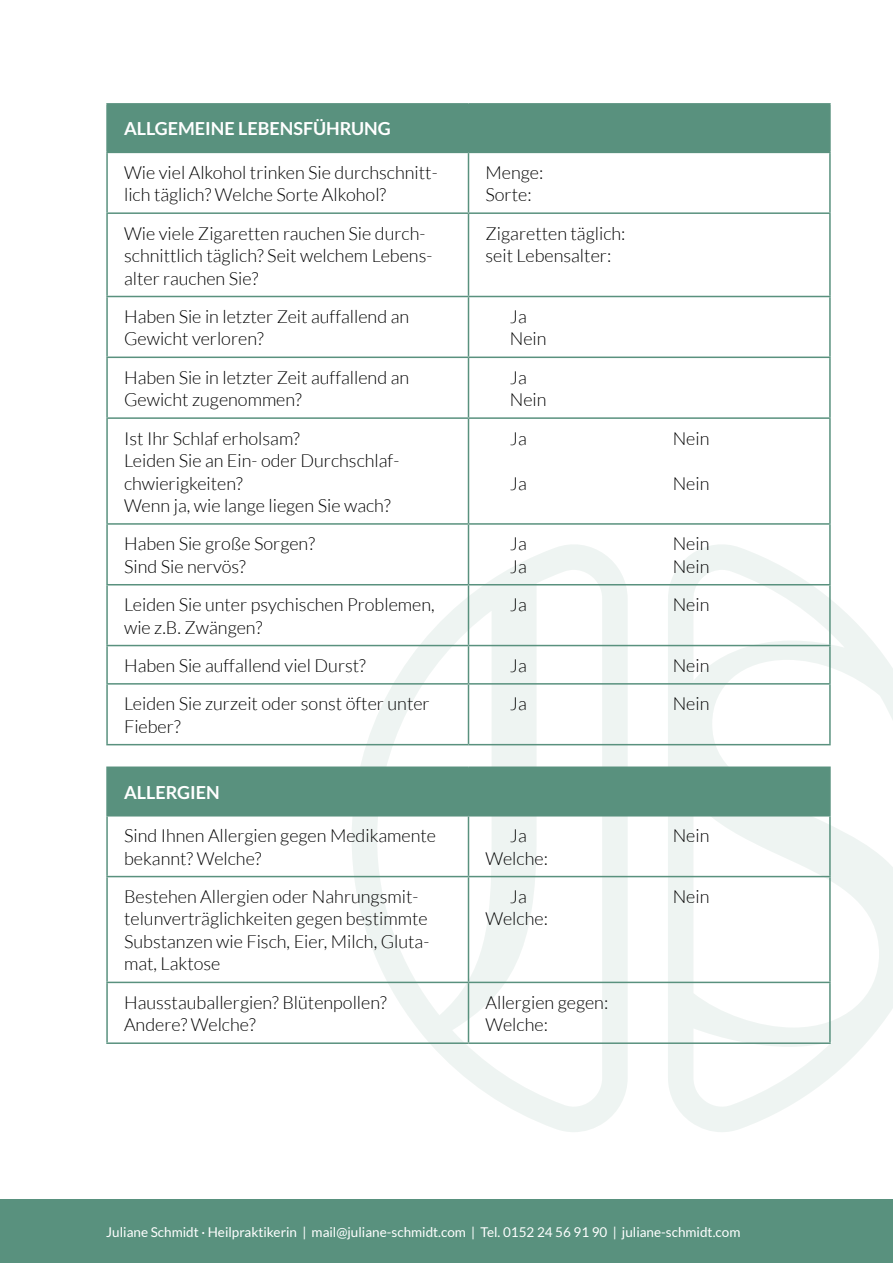
<style>
.page{position:relative;width:893px;height:1263px;background:#fff}
.page>*{position:absolute;margin:0;border:0;box-sizing:border-box;transform-origin:0 0}
.t1{font:300 18px/22.5px "Lato";color:#000}
.t2{font:700 18px "Lato";color:#fff}
.t3{font:13.5px "Lato";color:#fff}
</style>
<div class="page">
<div style="left:0;top:1199px;width:893px;height:64px;background:#59917e"></div>
<svg style="left:352px;top:541px;width:276px;height:591px"></svg>
<svg style="left:668px;top:545px;width:225px;height:587px"></svg>
<div style="left:108px;top:105px;width:721px;height:47px;background:#59917e"></div>
<hr style="left:106px;top:153px;width:2px;height:59px;background:#59917e">
<hr style="left:468px;top:153px;width:1px;height:59px;background:#59917e">
<hr style="left:829px;top:153px;width:2px;height:59px;background:#59917e">
<hr style="left:106px;top:212px;width:362px;height:2px;background:#59917e">
<hr style="left:106px;top:214px;width:2px;height:82px;background:#59917e">
<hr style="left:468px;top:212px;width:363px;height:2px;background:#59917e">
<hr style="left:468px;top:214px;width:1px;height:82px;background:#59917e">
<hr style="left:829px;top:214px;width:2px;height:82px;background:#59917e">
<hr style="left:106px;top:296px;width:362px;height:1px;background:#59917e">
<hr style="left:106px;top:297px;width:2px;height:60px;background:#59917e">
<hr style="left:468px;top:296px;width:363px;height:1px;background:#59917e">
<hr style="left:468px;top:297px;width:1px;height:60px;background:#59917e">
<hr style="left:829px;top:297px;width:2px;height:60px;background:#59917e">
<hr style="left:106px;top:357px;width:362px;height:1px;background:#59917e">
<hr style="left:106px;top:358px;width:2px;height:59px;background:#59917e">
<hr style="left:468px;top:357px;width:363px;height:1px;background:#59917e">
<hr style="left:468px;top:358px;width:1px;height:59px;background:#59917e">
<hr style="left:829px;top:358px;width:2px;height:59px;background:#59917e">
<hr style="left:106px;top:417px;width:362px;height:2px;background:#59917e">
<hr style="left:106px;top:419px;width:2px;height:104px;background:#59917e">
<hr style="left:468px;top:417px;width:363px;height:2px;background:#59917e">
<hr style="left:468px;top:419px;width:1px;height:104px;background:#59917e">
<hr style="left:829px;top:419px;width:2px;height:104px;background:#59917e">
<hr style="left:106px;top:523px;width:362px;height:2px;background:#59917e">
<hr style="left:106px;top:525px;width:2px;height:59px;background:#59917e">
<hr style="left:468px;top:523px;width:363px;height:2px;background:#59917e">
<hr style="left:468px;top:525px;width:1px;height:59px;background:#59917e">
<hr style="left:829px;top:525px;width:2px;height:59px;background:#59917e">
<hr style="left:106px;top:584px;width:362px;height:1px;background:#59917e">
<hr style="left:106px;top:585px;width:2px;height:60px;background:#59917e">
<hr style="left:468px;top:584px;width:363px;height:1px;background:#59917e">
<hr style="left:468px;top:585px;width:1px;height:60px;background:#59917e">
<hr style="left:829px;top:585px;width:2px;height:60px;background:#59917e">
<hr style="left:106px;top:645px;width:362px;height:1px;background:#59917e">
<hr style="left:106px;top:646px;width:2px;height:37px;background:#59917e">
<hr style="left:468px;top:645px;width:363px;height:1px;background:#59917e">
<hr style="left:468px;top:646px;width:1px;height:37px;background:#59917e">
<hr style="left:829px;top:646px;width:2px;height:37px;background:#59917e">
<hr style="left:106px;top:683px;width:362px;height:2px;background:#59917e">
<hr style="left:106px;top:685px;width:2px;height:59px;background:#59917e">
<hr style="left:468px;top:683px;width:363px;height:2px;background:#59917e">
<hr style="left:468px;top:685px;width:1px;height:59px;background:#59917e">
<hr style="left:829px;top:685px;width:2px;height:59px;background:#59917e">
<hr style="left:106px;top:744px;width:362px;height:1px;background:#59917e">
<hr style="left:468px;top:744px;width:363px;height:1px;background:#59917e">
<hr style="left:106px;top:103px;width:362px;height:2px;background:#59917e">
<hr style="left:106px;top:105px;width:2px;height:47px;background:#59917e">
<hr style="left:468px;top:103px;width:363px;height:2px;background:#59917e">
<hr style="left:468px;top:105px;width:1px;height:47px;background:#59917e">
<hr style="left:829px;top:105px;width:2px;height:47px;background:#59917e">
<hr style="left:106px;top:152px;width:362px;height:1px;background:#59917e">
<hr style="left:468px;top:152px;width:363px;height:1px;background:#59917e">
<div style="left:108px;top:768px;width:721px;height:47px;background:#59917e"></div>
<hr style="left:106px;top:816px;width:2px;height:60px;background:#59917e">
<hr style="left:468px;top:816px;width:1px;height:60px;background:#59917e">
<hr style="left:829px;top:816px;width:2px;height:60px;background:#59917e">
<hr style="left:106px;top:876px;width:362px;height:1px;background:#59917e">
<hr style="left:106px;top:877px;width:2px;height:105px;background:#59917e">
<hr style="left:468px;top:876px;width:363px;height:1px;background:#59917e">
<hr style="left:468px;top:877px;width:1px;height:105px;background:#59917e">
<hr style="left:829px;top:877px;width:2px;height:105px;background:#59917e">
<hr style="left:106px;top:982px;width:362px;height:1px;background:#59917e">
<hr style="left:106px;top:983px;width:2px;height:59px;background:#59917e">
<hr style="left:468px;top:982px;width:363px;height:1px;background:#59917e">
<hr style="left:468px;top:983px;width:1px;height:59px;background:#59917e">
<hr style="left:829px;top:983px;width:2px;height:59px;background:#59917e">
<hr style="left:106px;top:1042px;width:362px;height:2px;background:#59917e">
<hr style="left:468px;top:1042px;width:363px;height:2px;background:#59917e">
<hr style="left:106px;top:766px;width:362px;height:2px;background:#59917e">
<hr style="left:106px;top:768px;width:2px;height:47px;background:#59917e">
<hr style="left:468px;top:766px;width:363px;height:2px;background:#59917e">
<hr style="left:468px;top:768px;width:1px;height:47px;background:#59917e">
<hr style="left:829px;top:768px;width:2px;height:47px;background:#59917e">
<hr style="left:106px;top:815px;width:362px;height:1px;background:#59917e">
<hr style="left:468px;top:815px;width:363px;height:1px;background:#59917e">
<p class="t2" style="left:124px;top:118px;width:268px">ALLGEMEINE LEBENSFÜHRUNG</p>
<p class="t1" style="left:124px;top:161px;width:315px">Wie viel Alkohol trinken Sie durchschnitt&shy;lich täglich? Welche Sorte Alkohol?</p>
<p class="t1" style="left:485px;top:161px;width:59px">Menge:<br>Sorte:</p>
<p class="t1" style="left:124px;top:222px;width:310px">Wie viele Zigaretten rauchen Sie durch&shy;schnittlich täglich? Seit welchem Lebens&shy;alter rauchen Sie?</p>
<p class="t1" style="left:485px;top:222px;width:142px">Zigaretten täglich: seit Lebensalter:</p>
<p class="t1" style="left:124px;top:305px;width:287px">Haben Sie in letzter Zeit auffallend an<br>Gewicht verloren?</p>
<p class="t1" style="left:510px;top:305px;width:38px">Ja<br>Nein</p>
<p class="t1" style="left:124px;top:366px;width:287px">Haben Sie in letzter Zeit auffallend an<br>Gewicht zugenommen?</p>
<p class="t1" style="left:510px;top:366px;width:38px">Ja<br>Nein</p>
<p class="t1" style="left:124px;top:427px;width:277px">Ist Ihr Schlaf erholsam?<br>Leiden Sie an Ein- oder Durchschlaf&shy;chwierigkeiten?<br>Wenn ja, wie lange liegen Sie wach?</p>
<p class="t1" style="left:510px;top:427px;width:18px">Ja</p>
<p class="t1" style="left:673px;top:427px;width:38px">Nein</p>
<p class="t1" style="left:510px;top:472px;width:18px">Ja</p>
<p class="t1" style="left:673px;top:472px;width:38px">Nein</p>
<p class="t1" style="left:124px;top:533px;width:192px">Haben Sie große Sorgen?<br>Sind Sie nervös?</p>
<p class="t1" style="left:510px;top:533px;width:18px">Ja</p>
<p class="t1" style="left:673px;top:533px;width:38px">Nein</p>
<p class="t1" style="left:510px;top:555px;width:18px">Ja</p>
<p class="t1" style="left:673px;top:555px;width:38px">Nein</p>
<p class="t1" style="left:124px;top:593px;width:312px">Leiden Sie unter psychischen Problemen, wie z.B. Zwängen?</p>
<p class="t1" style="left:510px;top:593px;width:18px">Ja</p>
<p class="t1" style="left:673px;top:593px;width:38px">Nein</p>
<p class="t1" style="left:124px;top:654px;width:243px">Haben Sie auffallend viel Durst?</p>
<p class="t1" style="left:510px;top:654px;width:18px">Ja</p>
<p class="t1" style="left:673px;top:654px;width:38px">Nein</p>
<p class="t1" style="left:124px;top:693px;width:307px">Leiden Sie zurzeit oder sonst öfter unter<br>Fieber?</p>
<p class="t1" style="left:510px;top:693px;width:18px">Ja</p>
<p class="t1" style="left:673px;top:693px;width:38px">Nein</p>
<p class="t2" style="left:124px;top:782px;width:97px">ALLERGIEN</p>
<p class="t1" style="left:124px;top:824px;width:314px">Sind Ihnen Allergien gegen Medikamente bekannt? Welche?</p>
<p class="t1" style="left:510px;top:824px;width:18px">Ja</p>
<p class="t1" style="left:673px;top:824px;width:38px">Nein</p>
<p class="t1" style="left:485px;top:847px;width:64px">Welche:</p>
<p class="t1" style="left:124px;top:885px;width:307px">Bestehen Allergien oder Nahrungsmit&shy;telunverträglichkeiten gegen bestimmte Substanzen wie Fisch, Eier, Milch, Gluta&shy;mat, Laktose</p>
<p class="t1" style="left:510px;top:885px;width:18px">Ja</p>
<p class="t1" style="left:673px;top:885px;width:38px">Nein</p>
<p class="t1" style="left:485px;top:908px;width:64px">Welche:</p>
<p class="t1" style="left:124px;top:991px;width:264px">Hausstauballergien? Blütenpollen?<br>Andere? Welche?</p>
<p class="t1" style="left:485px;top:991px;width:124px">Allergien gegen:<br>Welche:</p>
<p class="t3" style="left:106px;top:1225px;width:636px">Juliane Schmidt · Heilpraktikerin | mail@juliane-schmidt.com | Tel. 0152 24 56 91 90 | juliane-schmidt.com</p>
</div>
